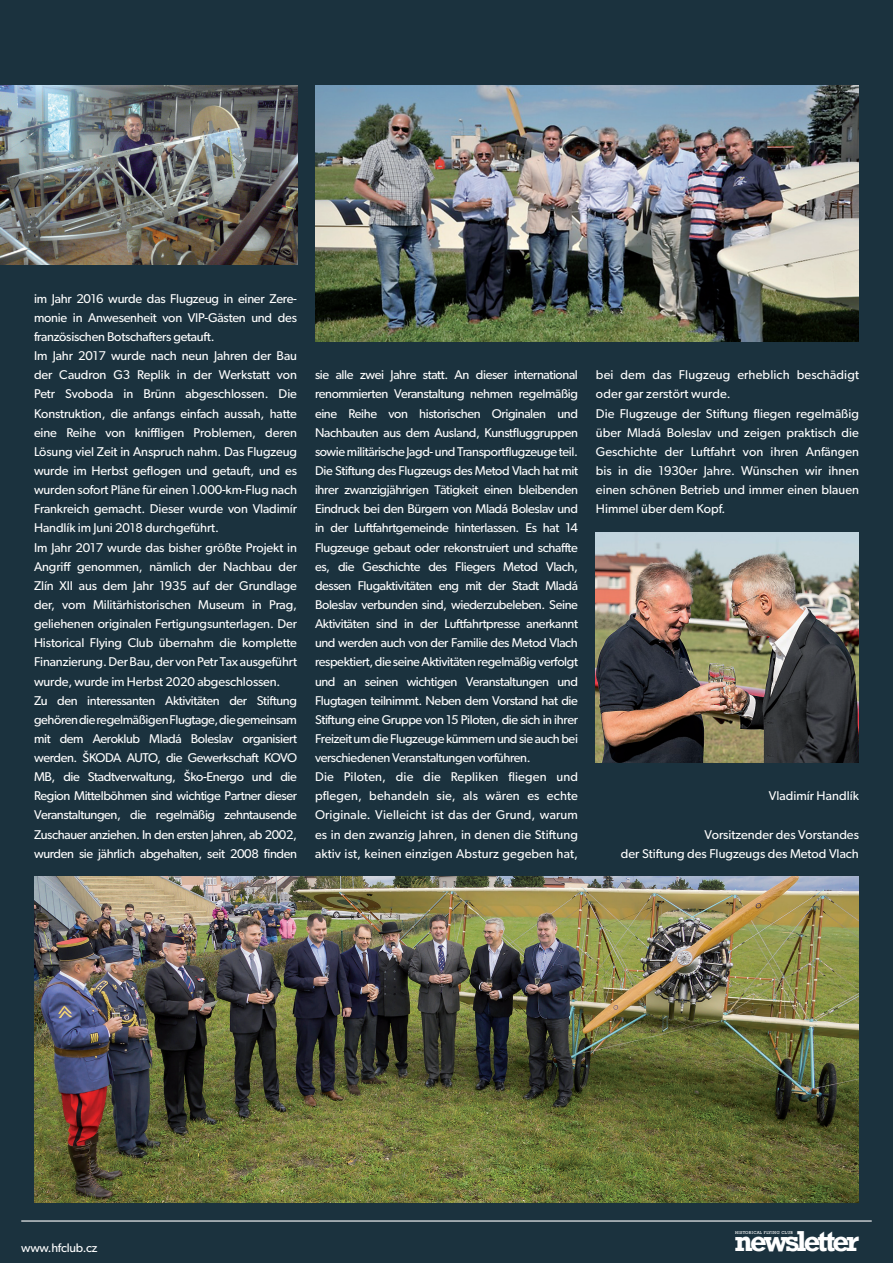
<style>
.page{position:relative;width:893px;height:1263px;background:#1b323e}
.page>*{position:absolute;margin:0;border:0;box-sizing:border-box;transform-origin:0 0}
.t1{font:700 27.15px "Rockwell Nova";letter-spacing:-.1em;color:#fff}
.t2{font:12.75px/19.2px "Gibson";letter-spacing:-.01em;color:#fff;text-align:justify}
.t3{font:12.75px/19.2px "Gibson";letter-spacing:.01em;color:#fff}
.t4{font:12.45px "Gibson";letter-spacing:-.02em;color:#fff}
.t5{font:4.2px "Rockwell Std";letter-spacing:.06em;color:#fff}
</style>
<div class="page">
<hr style="left:21px;top:1220px;width:851px;height:1px;background:#fff">
<img style="left:0;top:85px;width:297px;height:179px">
<img style="left:34px;top:877px;width:825px;height:325px">
<img style="left:315px;top:85px;width:544px;height:256px">
<img style="left:596px;top:532px;width:263px;height:230px">
<p class="t2" style="left:34px;top:289px;width:264px">im Jahr 2016 wurde das Flugzeug in einer Zere&shy;monie in Anwesenheit von VIP-Gästen und des französischen Botschafters getauft.</p>
<p class="t2" style="left:34px;top:346px;width:265px">Im Jahr 2017 wurde nach neun Jahren der Bau der Caudron G3 Replik in der Werkstatt von Petr Svoboda in Brünn abgeschlossen. Die Konstruktion, die anfangs einfach aussah, hatte eine Reihe von kniffligen Problemen, deren Lösung viel Zeit in Anspruch nahm. Das Flugzeug wurde im Herbst geflogen und getauft, und es wurden sofort Pläne für einen 1.000-km-Flug nach Frankreich gemacht. Dieser wurde von Vladimír Handlík im Juni 2018 durchgeführt.</p>
<p class="t2" style="left:34px;top:537px;width:264px">Im Jahr 2017 wurde das bisher größte Projekt in Angriff genommen, nämlich der Nachbau der Zlín XII aus dem Jahr 1935 auf der Grundlage der, vom Militärhistorischen Museum in Prag, geliehenen originalen Fertigungsunterlagen. Der Historical Flying Club übernahm die komplette Finanzierung. Der Bau, der von Petr Tax ausgeführt wurde, wurde im Herbst 2020 abgeschlossen.</p>
<p class="t2" style="left:34px;top:690px;width:264px">Zu den interessanten Aktivitäten der Stiftung gehören die regelmäßigen Flugtage, die gemeinsam mit dem Aeroklub Mladá Boleslav organisiert werden. ŠKODA AUTO, die Gewerkschaft KOVO MB, die Stadtverwaltung, Ško-Energo und die Region Mittelböhmen sind wichtige Partner dieser Veranstaltungen, die regelmäßig zehntausende Zuschauer anziehen. In den ersten Jahren, ab 2002, wurden sie jährlich abgehalten, seit 2008 finden</p>
<p class="t2" style="left:315px;top:365px;width:264px">sie alle zwei Jahre statt. An dieser international renommierten Veranstaltung nehmen regelmäßig eine Reihe von historischen Originalen und Nachbauten aus dem Ausland, Kunstfluggruppen sowie militärische Jagd- und Transportflugzeuge teil.</p>
<p class="t2" style="left:315px;top:461px;width:264px">Die Stiftung des Flugzeugs des Metod Vlach hat mit ihrer zwanzigjährigen Tätigkeit einen bleibenden Eindruck bei den Bürgern von Mladá Boleslav und in der Luftfahrtgemeinde hinterlassen. Es hat 14<br>Flugzeuge gebaut oder rekonstruiert und schaffte es, die Geschichte des Fliegers Metod Vlach, dessen Flugaktivitäten eng mit der Stadt Mladá Boleslav verbunden sind, wiederzubeleben. Seine Aktivitäten sind in der Luftfahrtpresse anerkannt und werden auch von der Familie des Metod Vlach respektiert, die seine Aktivitäten regelmäßig verfolgt und an seinen wichtigen Veranstaltungen und Flugtagen teilnimmt. Neben dem Vorstand hat die Stiftung eine Gruppe von 15 Piloten, die sich in ihrer Freizeit um die Flugzeuge kümmern und sie auch bei verschiedenen Veranstaltungen vorführen.</p>
<p class="t2" style="left:315px;top:767px;width:264px">Die Piloten, die die Repliken fliegen und pflegen, behandeln sie, als wären es echte Originale. Vielleicht ist das der Grund, warum es in den zwanzig Jahren, in denen die Stiftung aktiv ist, keinen einzigen Absturz gegeben hat,</p>
<p class="t3" style="left:596px;top:365px;width:264px">bei dem das Flugzeug erheblich beschädigt oder gar zerstört wurde.</p>
<p class="t2" style="left:596px;top:403px;width:264px">Die Flugzeuge der Stiftung fliegen regelmäßig über Mladá Boleslav und zeigen praktisch die Geschichte der Luftfahrt von ihren Anfängen bis in die 1930er Jahre. Wünschen wir ihnen einen schönen Betrieb und immer einen blauen Himmel über dem Kopf.</p>
<p class="t2" style="left:769px;top:786px;width:92px">Vladimír Handlík</p>
<p class="t2" style="left:704px;top:824px;width:156px">Vorsitzender des Vorstandes</p>
<p class="t2" style="left:621px;top:843px;width:240px">der Stiftung des Flugzeugs des Metod Vlach</p>
<p class="t4" style="left:21px;top:1240px;width:78px">www.hfclub.cz</p>
<p class="t1" style="left:734px;top:1223px;width:126px">newsletter</p>
<p class="t5" style="left:735px;top:1230px;width:59px">HISTORICAL FLYING CLUB</p>
</div>
